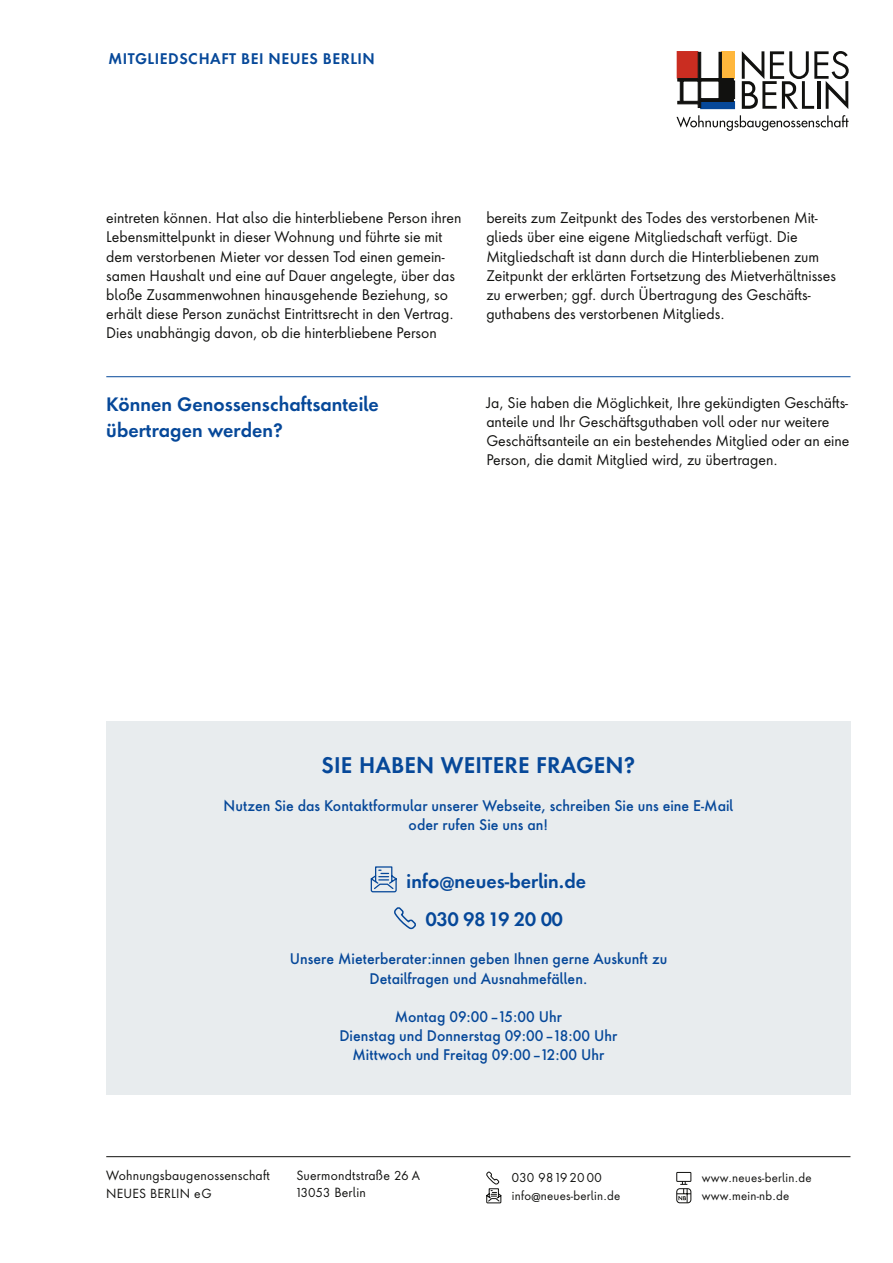
<style>
.page{position:relative;width:893px;height:1263px;background:#fff}
.page>*{position:absolute;margin:0;border:0;box-sizing:border-box;transform-origin:0 0}
.t1{font:600 21px "Futura Next";letter-spacing:.01em;color:#064899}
.t2{font:600 18px/38.2px "Futura Next";color:#064899;text-align:center}
.t3{font:14.25px/19.2px "Futura Next";color:#11110f}
.t4{font:500 14.25px/19.2px "Futura Next";color:#064899;text-align:center}
.t5{font:600 14.25px "Futura Next";letter-spacing:.04em;color:#064899}
.t6{font:12.3px/17px "Futura Next";letter-spacing:.015em;color:#11110f}
.t7{font:12.15px "Futura Next";letter-spacing:.015em;color:#11110f}
.t8{font:12px "Futura Next";letter-spacing:.03em;color:#11110f}
.t9{font:11.7px/18px "Futura Next";letter-spacing:.02em;color:#11110f}
.s1{font-size:12px}
</style>
<div class="page">
<div style="left:106px;top:721px;width:744px;height:373px;background:#e8ecee"></div>
<svg style="left:370px;top:866px;width:27px;height:27px"></svg>
<svg style="left:394px;top:907px;width:22px;height:23px"></svg>
<svg style="left:676px;top:115px;width:172px;height:16px"></svg>
<svg style="left:742px;top:51px;width:107px;height:58px"></svg>
<div style="left:677px;top:51px;width:21px;height:28px;background:#ca2d21"></div>
<div style="left:721px;top:51px;width:13px;height:28px;background:#ffb73c"></div>
<div style="left:701px;top:101px;width:34px;height:8px;border:1px solid #064899"></div>
<svg style="left:678px;top:52px;width:57px;height:56px"></svg>
<svg style="left:486px;top:1171px;width:16px;height:32px"></svg>
<div style="left:676px;top:1172px;width:15px;height:10px;border:1px solid #11110f"></div>
<div style="left:676px;top:1188px;width:15px;height:15px;border:1px solid #11110f;border-radius:3px"></div>
<svg style="left:677px;top:1181px;width:14px;height:22px"></svg>
<hr style="left:106px;top:1156px;width:744px;height:1px;background:#11110f">
<hr style="left:106px;top:376px;width:744px;height:1px;background:#064899">
<p class="t5" style="left:108px;top:49px;width:268px">MITGLIEDSCHAFT BEI NEUES BERLIN</p>
<p class="t3" style="left:106px;top:208px;width:357px">eintreten können. Hat also die hinterbliebene Person ihren Lebensmittelpunkt in dieser Wohnung und führte sie mit dem verstorbenen Mieter vor dessen Tod einen gemein&shy;samen Haushalt und eine auf Dauer angelegte, über das bloße Zusammenwohnen hinausgehende Beziehung, so erhält diese Person zunächst Eintrittsrecht in den Vertrag.<br>Dies unabhängig davon, ob die hinterbliebene Person</p>
<p class="t2" style="left:106px;top:391px;width:274px;line-height:25.5px;text-align:left">Können Genossenschaftsanteile übertragen werden?</p>
<p class="t3" style="left:486px;top:208px;width:351px">bereits zum Zeitpunkt des Todes des verstorbenen Mit&shy;glieds über eine eigene Mitgliedschaft verfügt. Die Mitgliedschaft ist dann durch die Hinterbliebenen zum Zeitpunkt der erklärten Fortsetzung des Mietverhältnisses zu erwerben; ggf. durch Übertragung des Geschäfts&shy;guthabens des verstorbenen Mitglieds.</p>
<p class="t3" style="left:486px;top:392px;width:365px">Ja, Sie haben die Möglichkeit, Ihre gekündigten Geschäfts&shy;anteile und Ihr Geschäftsguthaben voll oder nur weitere Geschäftsanteile an ein bestehendes Mitglied oder an eine Person, die damit Mitglied wird, zu übertragen.</p>
<h1 class="t1" style="left:321px;top:751px;width:315px">SIE HABEN WEITERE FRAGEN?</h1>
<p class="t4" style="left:223px;top:796px;width:512px">Nutzen Sie das Kontaktformular unserer Webseite, schreiben Sie uns eine E-Mail oder rufen Sie uns an!</p>
<p class="t2" style="left:407px;top:862px;width:181px">info@neues-berlin.de<br>030 98 19 20 00</p>
<p class="t4" style="left:290px;top:949px;width:379px">Unsere Mieterberater:innen geben Ihnen gerne Auskunft zu<br>Detailfragen und Ausnahmefällen.</p>
<p class="t4" style="left:339px;top:1007px;width:279px">Montag 09:00–15:00 Uhr<br>Dienstag und Donnerstag 09:00–18:00 Uhr<br>Mittwoch und Freitag 09:00–12:00 Uhr</p>
<p class="t6" style="left:106px;top:1166px;width:165px">Wohnungsbaugenossenschaft</p>
<p class="t7" style="left:106px;top:1184px;width:107px">NEUES BERLIN eG</p>
<p class="t6" style="left:296px;top:1166px;width:125px">Suermondtstraße <span class="s1">26 A<br>13053</span> Berlin</p>
<p class="t8" style="left:512px;top:1169px;width:91px">030 98 19 20 00</p>
<p class="t9" style="left:512px;top:1186px;width:110px">info@neues-berlin.de</p>
<p class="t9" style="left:702px;top:1168px;width:111px">www.neues-berlin.de www.mein-nb.de</p>
</div>
